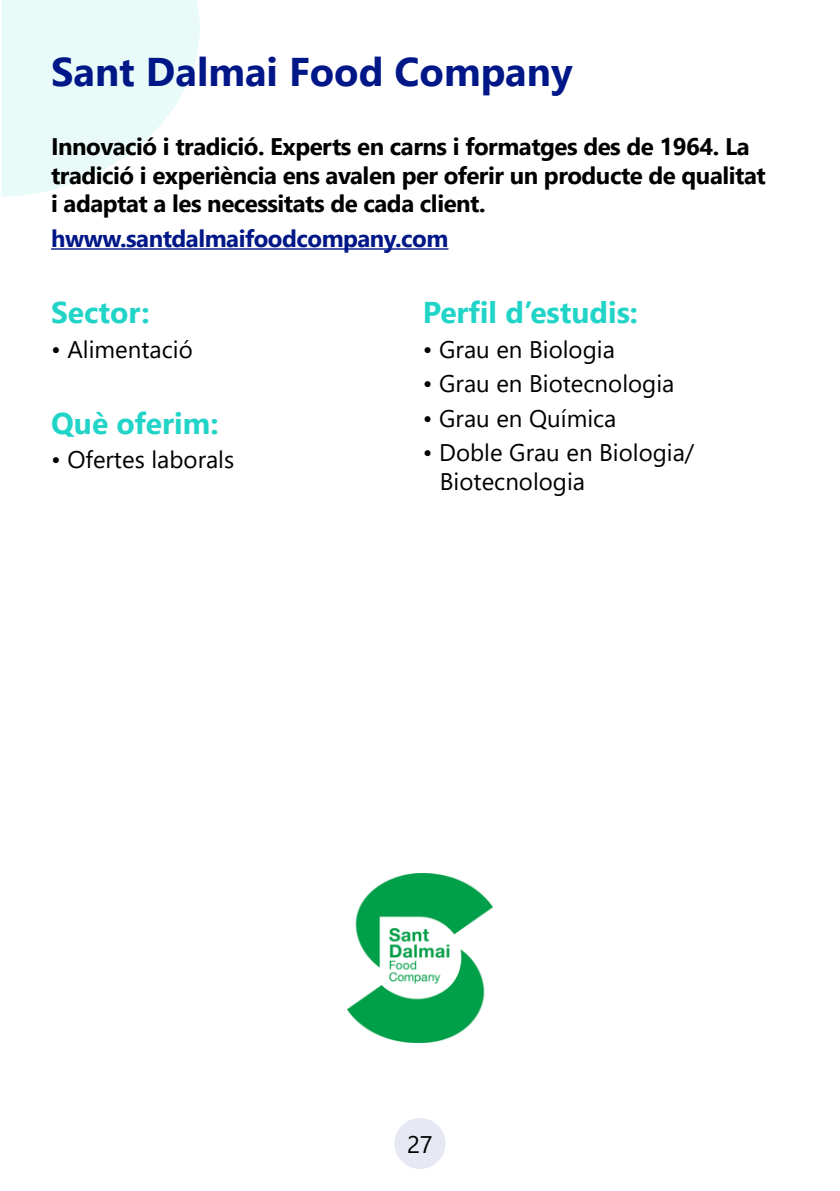
<style>
.page{position:relative;width:840px;height:1191px;background:#fff}
.page>*{position:absolute;margin:0;border:0;box-sizing:border-box;transform-origin:0 0}
.t1{font:700 40px "Segoe UI";color:#001787}
.t2{font:700 30px "Segoe UI";color:#22d4c8}
.t3{font:700 24px/28.8px "Segoe UI";letter-spacing:-.02em;color:#000}
.t4{font:24px/28.8px "Segoe UI";color:#000}
.t5{font:700 24px "Segoe UI";letter-spacing:-.02em;color:#001787}
</style>
<div class="page">
<div style="left:394px;top:1118px;width:51px;height:51px;background:#e6e8f3;border-radius:50%"></div>
<svg style="left:1px;top:0;width:199px;height:197px;fill:#e9fbf9"></svg>
<hr style="left:51px;top:248px;width:397px;height:2px;background:#001787">
<img style="left:348px;top:873px;width:144px;height:169px">
<h1 class="t1" style="left:51px;top:34px;width:522px">Sant Dalmai Food Company</h1>
<p class="t3" style="left:51px;top:130px;width:715px">Innovació i tradició. Experts en carns i formatges des de 1964. La tradició i experiència ens avalen per oferir un producte de qualitat i adaptat a les necessitats de cada client.</p>
<p class="t5" style="left:51px;top:216px;width:398px">hwww.santdalmaifoodcompany.com</p>
<p class="t2" style="left:51px;top:284px;width:100px">Sector:</p>
<p class="t4" style="left:51px;top:332px;width:143px">• Alimentació</p>
<p class="t2" style="left:51px;top:395px;width:169px">Què oferim:</p>
<p class="t4" style="left:51px;top:443px;width:185px">• Ofertes laborals</p>
<p class="t2" style="left:422px;top:284px;width:217px">Perfil d’estudis:</p>
<p class="t4" style="left:422px;top:332px;width:193px">• Grau en Biologia</p>
<p class="t4" style="left:422px;top:367px;width:253px">• Grau en Biotecnologia</p>
<p class="t4" style="left:422px;top:401px;width:195px">• Grau en Química</p>
<p class="t4" style="left:439px;top:436px;width:256px;text-indent:-17px">• Doble Grau en Biologia/<br>Biotecnologia</p>
<p class="t4" style="left:407px;top:1128px;width:27px">27</p>
</div>
